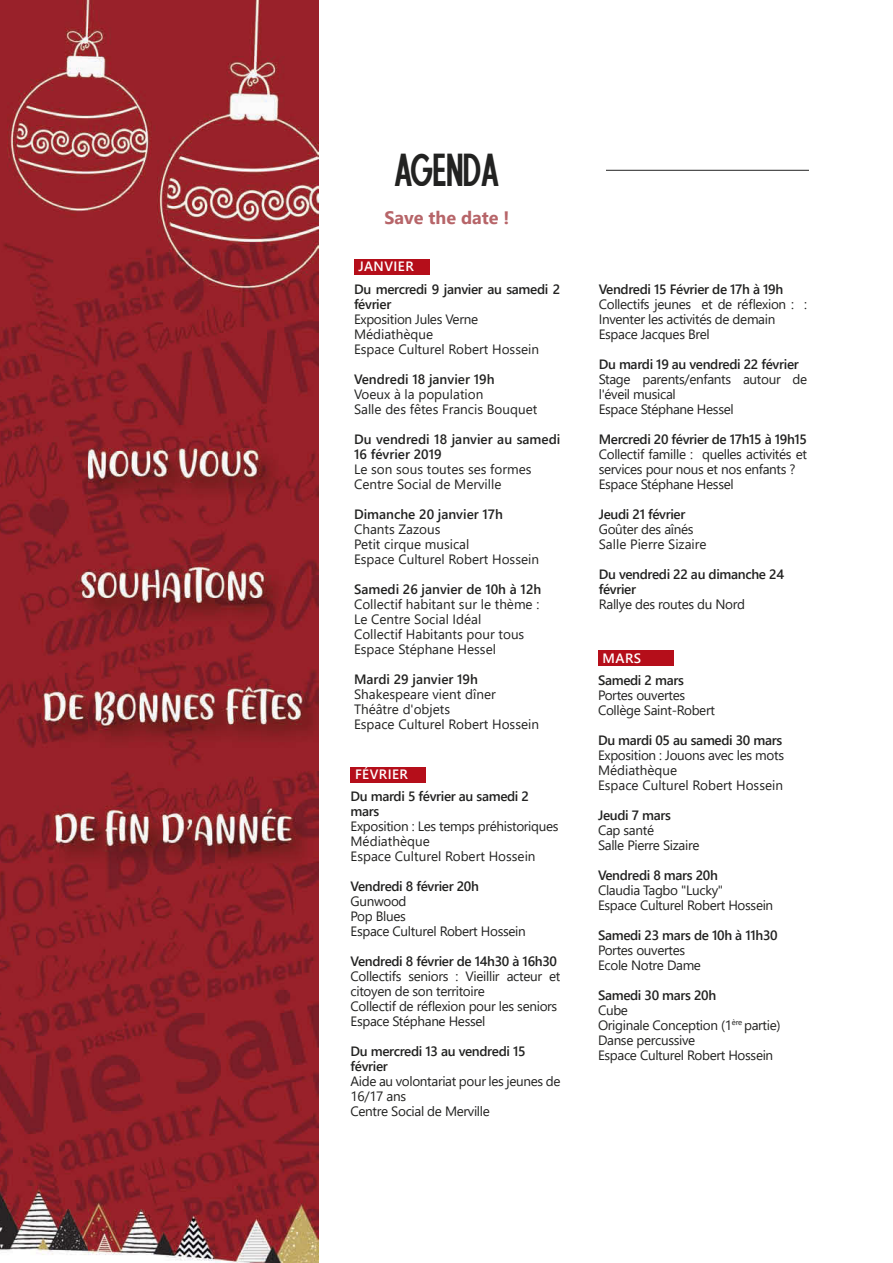
<style>
.page{position:relative;width:893px;height:1263px;background:#fff}
.page>*{position:absolute;margin:0;border:0;box-sizing:border-box;transform-origin:0 0}
.t1{font:45px "Fundamental Brigade Condensed";color:#222221}
.t2{font:700 18px "Segoe UI";color:#b76569}
.t3{font:13.5px/15px "Segoe UI";letter-spacing:-.025em;color:#222221}
.t4{font:13.5px "Segoe UI";color:#222221}
.t5{font:600 13.5px/15px "Segoe UI";letter-spacing:-.025em;color:#222221}
.t6{font:600 13.5px/15px "Segoe UI";color:#222221}
.t7{font:600 13.5px "Segoe UI";letter-spacing:.035em;color:#fff}
</style>
<div class="page">
<div style="left:354px;top:259px;width:75px;height:16px;background:#b50e1a"></div>
<hr style="left:606px;top:170px;width:203px;height:1px;background:#222221">
<div style="left:351px;top:767px;width:75px;height:15px;background:#b50e1a"></div>
<div style="left:598px;top:651px;width:75px;height:15px;background:#b50e1a"></div>
<img style="left:0;top:0;width:318px;height:1263px">
<p class="t1" style="left:395px;top:144px;width:106px">AGENDA</p>
<p class="t2" style="left:384px;top:200px;width:126px">Save the date !</p>
<p class="t7" style="left:358px;top:254px;width:57px">JANVIER</p>
<p class="t5" style="left:354px;top:280px;width:208px">Du mercredi 9 janvier au samedi 2 février</p>
<p class="t3" style="left:354px;top:310px;width:126px">Exposition Jules Verne</p>
<p class="t4" style="left:354px;top:321px;width:81px">Médiathèque</p>
<p class="t4" style="left:354px;top:336px;width:187px">Espace Culturel Robert Hossein</p>
<p class="t6" style="left:354px;top:370px;width:142px">Vendredi 18 janvier 19h</p>
<p class="t4" style="left:354px;top:381px;width:131px">Voeux à la population</p>
<p class="t4" style="left:354px;top:396px;width:185px">Salle des fêtes Francis Bouquet</p>
<p class="t6" style="left:354px;top:430px;width:208px">Du vendredi 18 janvier au samedi<br>16 février 2019</p>
<p class="t4" style="left:354px;top:456px;width:179px">Le son sous toutes ses formes</p>
<p class="t4" style="left:354px;top:471px;width:149px">Centre Social de Merville</p>
<p class="t6" style="left:354px;top:505px;width:151px">Dimanche 20 janvier 17h</p>
<p class="t4" style="left:354px;top:516px;width:88px">Chants Zazous</p>
<p class="t4" style="left:354px;top:531px;width:117px">Petit cirque musical</p>
<p class="t4" style="left:354px;top:546px;width:187px">Espace Culturel Robert Hossein</p>
<p class="t6" style="left:354px;top:580px;width:189px">Samedi 26 janvier de 10h à 12h</p>
<p class="t4" style="left:354px;top:591px;width:187px">Collectif habitant sur le thème :</p>
<p class="t4" style="left:354px;top:606px;width:129px">Le Centre Social Idéal</p>
<p class="t4" style="left:354px;top:621px;width:172px">Collectif Habitants pour tous</p>
<p class="t4" style="left:354px;top:636px;width:144px">Espace Stéphane Hessel</p>
<p class="t6" style="left:354px;top:670px;width:126px">Mardi 29 janvier 19h</p>
<p class="t4" style="left:354px;top:681px;width:143px">Shakespeare vient dîner</p>
<p class="t4" style="left:354px;top:696px;width:98px">Théâtre d'objets</p>
<p class="t4" style="left:354px;top:711px;width:187px">Espace Culturel Robert Hossein</p>
<p class="t7" style="left:355px;top:761px;width:55px">FÉVRIER</p>
<p class="t5" style="left:351px;top:788px;width:180px">Du mardi 5 février au samedi 2 mars</p>
<p class="t3" style="left:351px;top:818px;width:210px">Exposition : Les temps préhistoriques</p>
<p class="t4" style="left:351px;top:829px;width:81px">Médiathèque</p>
<p class="t4" style="left:351px;top:844px;width:187px">Espace Culturel Robert Hossein</p>
<p class="t5" style="left:351px;top:878px;width:130px">Vendredi 8 février 20h</p>
<p class="t3" style="left:351px;top:893px;width:58px">Gunwood</p>
<p class="t3" style="left:351px;top:908px;width:57px">Pop Blues</p>
<p class="t3" style="left:351px;top:923px;width:177px">Espace Culturel Robert Hossein</p>
<p class="t5" style="left:351px;top:953px;width:208px">Vendredi 8 février de 14h30 à 16h30</p>
<p class="t3" style="left:351px;top:968px;width:211px">Collectifs seniors : Vieillir acteur et citoyen de son territoire</p>
<p class="t3" style="left:351px;top:998px;width:208px">Collectif de réflexion pour les seniors</p>
<p class="t3" style="left:351px;top:1013px;width:136px">Espace Stéphane Hessel</p>
<p class="t5" style="left:351px;top:1043px;width:177px">Du mercredi 13 au vendredi 15</p>
<p class="t5" style="left:351px;top:1058px;width:39px">février</p>
<p class="t3" style="left:351px;top:1073px;width:211px">Aide au volontariat pour les jeunes de<br>16/17 ans</p>
<p class="t3" style="left:351px;top:1103px;width:141px">Centre Social de Merville</p>
<p class="t5" style="left:599px;top:281px;width:186px">Vendredi 15 Février de 17h à 19h</p>
<p class="t3" style="left:599px;top:296px;width:210px">Collectifs jeunes et de réflexion : :<br>Inventer les activités de demain</p>
<p class="t3" style="left:599px;top:326px;width:113px">Espace Jacques Brel</p>
<p class="t5" style="left:599px;top:356px;width:202px">Du mardi 19 au vendredi 22 février</p>
<p class="t3" style="left:599px;top:371px;width:210px">Stage parents/enfants autour de l'éveil musical</p>
<p class="t3" style="left:599px;top:401px;width:136px">Espace Stéphane Hessel</p>
<p class="t5" style="left:599px;top:431px;width:210px">Mercredi 20 février de 17h15 à 19h15</p>
<p class="t3" style="left:599px;top:446px;width:210px">Collectif famille : quelles activités et services pour nous et nos enfants ?</p>
<p class="t3" style="left:599px;top:476px;width:136px">Espace Stéphane Hessel</p>
<p class="t5" style="left:599px;top:506px;width:88px">Jeudi 21 février</p>
<p class="t3" style="left:599px;top:521px;width:96px">Goûter des aînés</p>
<p class="t4" style="left:599px;top:532px;width:109px">Salle Pierre Sizaire</p>
<p class="t5" style="left:599px;top:566px;width:187px">Du vendredi 22 au dimanche 24 février</p>
<p class="t3" style="left:599px;top:596px;width:148px">Rallye des routes du Nord</p>
<p class="t7" style="left:602px;top:645px;width:40px">MARS</p>
<p class="t5" style="left:598px;top:671px;width:87px">Samedi 2 mars</p>
<p class="t3" style="left:598px;top:686px;width:89px">Portes ouvertes</p>
<p class="t3" style="left:598px;top:701px;width:118px">Collège Saint-Robert</p>
<p class="t5" style="left:598px;top:731px;width:186px">Du mardi 05 au samedi 30 mars</p>
<p class="t3" style="left:598px;top:746px;width:188px">Exposition : Jouons avec les mots</p>
<p class="t4" style="left:598px;top:757px;width:81px">Médiathèque</p>
<p class="t4" style="left:598px;top:772px;width:187px">Espace Culturel Robert Hossein</p>
<p class="t5" style="left:598px;top:806px;width:74px">Jeudi 7 mars</p>
<p class="t3" style="left:598px;top:821px;width:58px">Cap santé</p>
<p class="t3" style="left:598px;top:836px;width:103px">Salle Pierre Sizaire</p>
<p class="t5" style="left:598px;top:866px;width:121px">Vendredi 8 mars 20h</p>
<p class="t3" style="left:598px;top:881px;width:127px">Claudia Tagbo "Lucky"</p>
<p class="t3" style="left:598px;top:896px;width:177px">Espace Culturel Robert Hossein</p>
<p class="t5" style="left:598px;top:926px;width:181px">Samedi 23 mars de 10h à 11h30</p>
<p class="t3" style="left:598px;top:941px;width:89px">Portes ouvertes</p>
<p class="t3" style="left:598px;top:956px;width:105px">Ecole Notre Dame</p>
<p class="t5" style="left:598px;top:986px;width:120px">Samedi 30 mars 20h</p>
<p class="t3" style="left:598px;top:1001px;width:31px">Cube</p>
<p class="t3" style="left:598px;top:1016px;width:184px">Originale Conception (1<sup>ère</sup> partie)</p>
<p class="t3" style="left:598px;top:1031px;width:99px">Danse percussive</p>
<p class="t3" style="left:598px;top:1046px;width:177px">Espace Culturel Robert Hossein</p>
</div>
